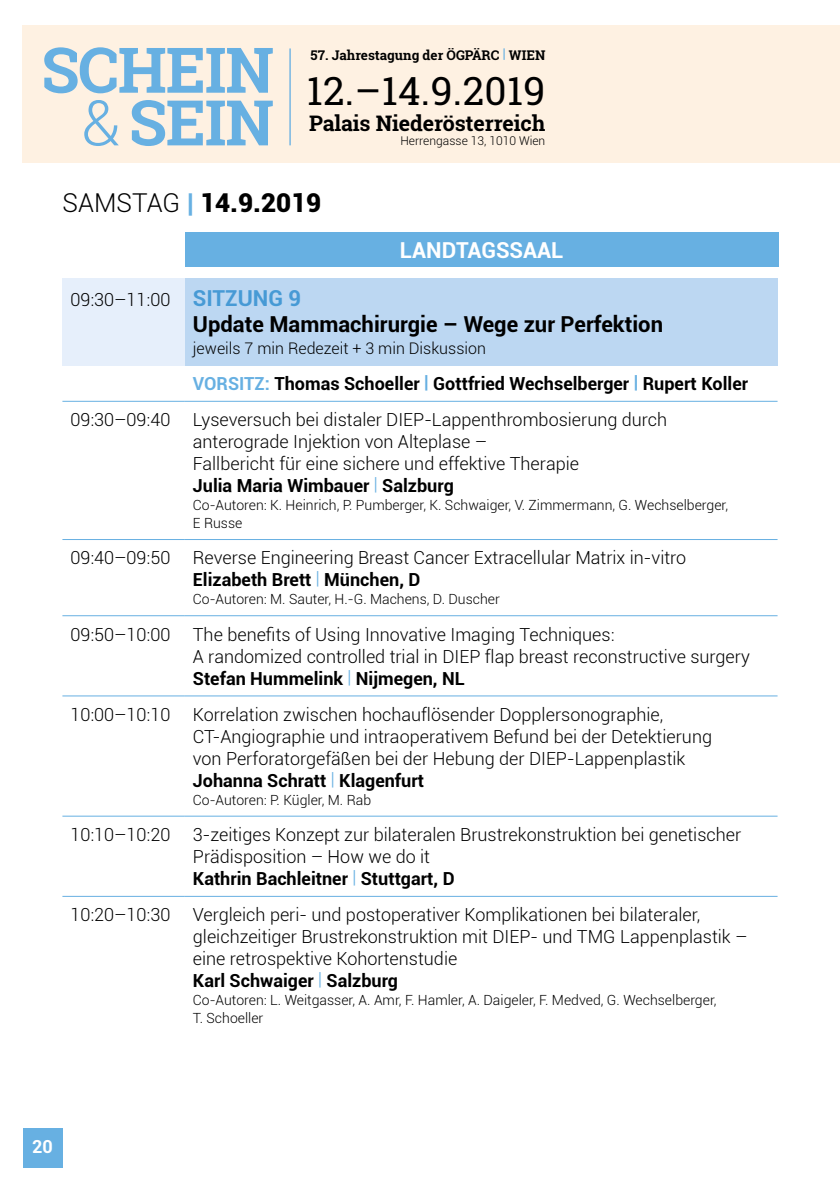
<style>
.page{position:relative;width:840px;height:1191px;background:#fff}
.page>*{position:absolute;margin:0;border:0;box-sizing:border-box;transform-origin:0 0}
.t1{font:700 62.8px/52.6px "Roboto Slab";letter-spacing:-.02em;color:#67b0e2;text-align:right}
.t2{font:38.8px "Roboto Slab";letter-spacing:.01em;color:#000}
.t3{font:900 26px "Roboto";color:#000}
.t4{font:700 22px "Roboto";color:#000}
.t5{font:700 22px "Roboto";color:#fff}
.t6{font:700 21.4px "Roboto Slab";letter-spacing:-.005em;color:#000}
.t7{font:300 18px/22px "Roboto";color:#000}
.t8{font:700 18px "Roboto";color:#fff}
.t9{font:300 16px "Roboto";color:#000}
.t10{font:300 14px/18px "Roboto";color:#000}
.t11{font:700 13.4px "Roboto Slab";color:#000}
.t12{font:300 12px "Roboto";color:#000}
.s1{font-weight:300}
.s2{color:#67b0e2}
.s3{font-weight:700;font-size:22px;color:#479ad5}
.s4{font-weight:700;color:#67b0e2}
.s5{font-weight:700}
</style>
<div class="page">
<div style="left:23px;top:25px;width:816px;height:138px;background:#fef1e2"></div>
<hr style="left:289px;top:48px;width:1px;height:97px;background:#67b0e2">
<div style="left:23px;top:1128px;width:39px;height:40px;background:#67b0e2"></div>
<div style="left:62px;top:278px;width:123px;height:87px;background:#e6effb"></div>
<div style="left:185px;top:278px;width:592px;height:87px;background:#bcd7f2"></div>
<hr style="left:62px;top:401px;width:123px;height:1px;background:#67b0e2">
<hr style="left:185px;top:401px;width:592px;height:1px;background:#67b0e2">
<hr style="left:62px;top:539px;width:123px;height:1px;background:#67b0e2">
<hr style="left:185px;top:539px;width:592px;height:1px;background:#67b0e2">
<hr style="left:62px;top:615px;width:123px;height:1px;background:#67b0e2">
<hr style="left:185px;top:615px;width:592px;height:1px;background:#67b0e2">
<hr style="left:62px;top:695px;width:123px;height:1px;background:#67b0e2">
<hr style="left:185px;top:695px;width:592px;height:1px;background:#67b0e2">
<hr style="left:62px;top:816px;width:123px;height:1px;background:#67b0e2">
<hr style="left:185px;top:816px;width:592px;height:1px;background:#67b0e2">
<hr style="left:62px;top:896px;width:123px;height:1px;background:#67b0e2">
<hr style="left:185px;top:896px;width:592px;height:1px;background:#67b0e2">
<div style="left:185px;top:232px;width:593px;height:34px;background:#67b0e2"></div>
<h1 class="t1" style="left:41px;top:43px;width:234px">SCHEIN <span class="s1">&amp;</span> SEIN</h1>
<p class="t11" style="left:310px;top:46px;width:236px">57. Jahrestagung der ÖGPÄRC <span class="s2">|</span> WIEN</p>
<h2 class="t2" style="left:306px;top:64px;width:240px">12.–14.9.2019</h2>
<p class="t6" style="left:309px;top:108px;width:237px">Palais Niederösterreich</p>
<p class="t12" style="left:400px;top:133px;width:146px">Herrengasse 13, 1010 Wien</p>
<h3 class="t3" style="left:62px;top:185px;width:260px"><span class="s1">SAMSTAG</span> <span class="s2">|</span> 14.9.2019</h3>
<p class="t5" style="left:399px;top:234px;width:165px">LANDTAGSSAAL</p>
<p class="t7" style="left:70px;top:287px;width:232px">09:30–11:00 <span class="s3">SITZUNG 9</span></p>
<p class="t4" style="left:193px;top:308px;width:471px">Update Mammachirurgie – Wege zur Perfektion</p>
<p class="t9" style="left:193px;top:337px;width:294px">jeweils 7 min Redezeit + 3 min Diskussion</p>
<p class="t7" style="left:70px;top:365px;width:678px;line-height:36.2px;text-indent:122px"><span class="s4">VORSITZ:</span> <span class="s5">Thomas Schoeller</span> <span class="s4">|</span> <span class="s5">Gottfried Wechselberger</span> <span class="s4">|</span> <span class="s5">Rupert Koller<br></span>09:30–09:40 Lyseversuch bei distaler DIEP-Lappenthrombosierung durch</p>
<p class="t7" style="left:193px;top:430px;width:387px">anterograde Injektion von Alteplase –<br>Fallbericht für eine sichere und effektive Therapie<br><span class="s5">Julia Maria Wimbauer</span> <span class="s2">|</span> <span class="s5">Salzburg</span></p>
<p class="t10" style="left:193px;top:496px;width:536px">Co-Autoren: K. Heinrich, P. Pumberger, K. Schwaiger, V. Zimmermann, G. Wechselberger,<br>E Russe</p>
<p class="t7" style="left:193px;top:546px;width:494px;text-indent:-122px">09:40–09:50 Reverse Engineering Breast Cancer Extracellular Matrix in-vitro<br><span class="s5">Elizabeth Brett</span> <span class="s2">|</span> <span class="s5">München, D</span></p>
<p class="t10" style="left:193px;top:590px;width:308px">Co-Autoren: M. Sauter, H.-G. Machens, D. Duscher</p>
<p class="t7" style="left:193px;top:622px;width:558px;text-indent:-122px">09:50–10:00 The benefits of Using Innovative Imaging Techniques:<br>A randomized controlled trial in DIEP flap breast reconstructive surgery<br><span class="s5">Stefan Hummelink</span> <span class="s2">|</span> <span class="s5">Nijmegen, NL</span></p>
<p class="t7" style="left:193px;top:703px;width:520px;text-indent:-122px">10:00–10:10 Korrelation zwischen hochauflösender Dopplersonographie, CT-Angiographie und intraoperativem Befund bei der Detektierung von Perforatorgefäßen bei der Hebung der DIEP-Lappenplastik <span class="s5">Johanna Schratt</span> <span class="s2">|</span> <span class="s5">Klagenfurt</span></p>
<p class="t10" style="left:193px;top:790px;width:180px">Co-Autoren: P. Kügler, M. Rab</p>
<p class="t7" style="left:193px;top:823px;width:549px;text-indent:-122px">10:10–10:20 3-zeitiges Konzept zur bilateralen Brustrekonstruktion bei genetischer<br>Prädisposition – How we do it<br><span class="s5">Kathrin Bachleitner</span> <span class="s2">|</span> <span class="s5">Stuttgart, D</span></p>
<p class="t7" style="left:193px;top:903px;width:556px;text-indent:-122px">10:20–10:30 Vergleich peri- und postoperativer Komplikationen bei bilateraler, gleichzeitiger Brustrekonstruktion mit DIEP- und TMG Lappenplastik – eine retrospektive Kohortenstudie<br><span class="s5">Karl Schwaiger</span> <span class="s2">|</span> <span class="s5">Salzburg</span></p>
<p class="t10" style="left:193px;top:990px;width:525px">Co-Autoren: L. Weitgasser, A. Amr, F. Hamler, A. Daigeler, F. Medved, G. Wechselberger,<br>T. Schoeller</p>
<p class="t8" style="left:32px;top:1134px;width:22px">20</p>
</div>
